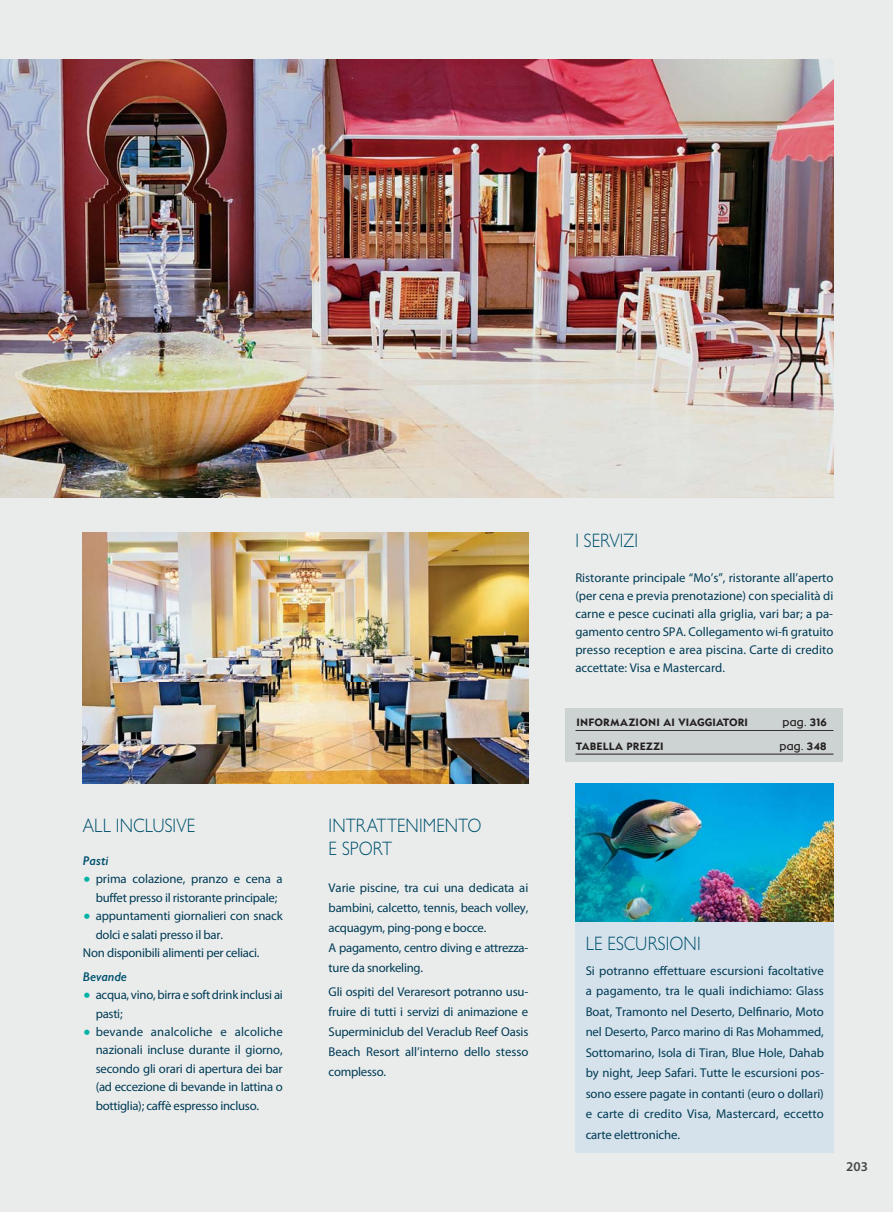
<style>
.page{position:relative;width:893px;height:1212px;background:#eaeceb}
.page>*{position:absolute;margin:0;border:0;box-sizing:border-box;transform-origin:0 0}
.t1{font:300 19.5px/23px "Gill Sans Nova";letter-spacing:.005em;color:#00526f;scale:.9 1}
.t2{font:600 13.5px "Myriad Pro";color:#4c4c4e}
.t3{font:12.75px/20.5px "Myriad Pro";letter-spacing:-.015em;color:#003b56;text-align:justify}
.t4{font:italic 600 12.75px "Gill Sans Nova";color:#00526f}
.t5{font:500 10.5px "Nivea";letter-spacing:.025em;color:#231f20}
.t6{font:10.5px "Nivea";letter-spacing:.015em;color:#231f20}
.s1{font-family:"Legacy Sans Std";font-weight:700;font-size:30px;color:#00b2a5}
.s2{font-weight:500}
</style>
<div class="page">
<div style="left:847px;top:1162px;width:20px;height:9px;background:#eaeceb"></div>
<img style="left:0;top:60px;width:833px;height:437px">
<div style="left:566px;top:708px;width:277px;height:30px;background:#cdd3d3"></div>
<hr style="left:575px;top:730px;width:258px;height:1px;background:#231f20">
<div style="left:566px;top:732px;width:277px;height:30px;background:#cdd3d3"></div>
<hr style="left:575px;top:754px;width:258px;height:1px;background:#231f20">
<div style="left:575px;top:872px;width:258px;height:280px;background:#d6e2eb"></div>
<img style="left:575px;top:783px;width:258px;height:138px">
<img style="left:83px;top:532px;width:445px;height:251px">
<h1 class="t1" style="left:83px;top:816px;width:126px">ALL INCLUSIVE</h1>
<p class="t4" style="left:83px;top:853px;width:27px">Pasti</p>
<p class="t3" style="left:83px;top:871px;width:201px;line-height:18.5px;text-align:center"><span class="s1">•</span> prima colazione, pranzo e cena a buffet presso il ristorante principale;</p>
<p class="t3" style="left:83px;top:907px;width:201px"><span class="s1">•</span> appuntamenti giornalieri con snack</p>
<p class="t3" style="left:96px;top:925px;width:129px">dolci e salati presso il bar.</p>
<p class="t3" style="left:83px;top:944px;width:178px">Non disponibili alimenti per celiaci.</p>
<p class="t4" style="left:83px;top:969px;width:45px">Bevande</p>
<p class="t3" style="left:96px;top:987px;width:189px;line-height:18.5px;text-indent:-13px"><span class="s1">•</span> acqua, vino, birra e soft drink inclusi ai pasti;</p>
<p class="t3" style="left:96px;top:1024px;width:189px;line-height:18.5px;text-indent:-13px"><span class="s1">•</span> bevande analcoliche e alcoliche nazionali incluse durante il giorno, secondo gli orari di apertura dei bar (ad eccezione di bevande in lattina o bottiglia); caffè espresso incluso.</p>
<h1 class="t1" style="left:329px;top:816px;width:171px">INTRATTENIMENTO<br>E SPORT</h1>
<p class="t3" style="left:329px;top:879px;width:201px;line-height:20px;text-align:left">Varie piscine, tra cui una dedicata ai bambini, calcetto, tennis, beach volley, acquagym, ping-pong e bocce.<br>A pagamento, centro diving e attrezza&shy;ture da snorkeling.</p>
<p class="t3" style="left:329px;top:983px;width:201px;line-height:20px">Gli ospiti del Veraresort potranno usu&shy;fruire di tutti i servizi di animazione e Superminiclub del Veraclub Reef Oasis Beach Resort all’interno dello stesso complesso.</p>
<h1 class="t1" style="left:575px;top:531px;width:71px">I SERVIZI</h1>
<p class="t3" style="left:575px;top:569px;width:260px;line-height:18px">Ristorante principale “Mo’s”, ristorante all’aperto (per cena e previa prenotazione) con specialità di carne e pesce cucinati alla griglia, vari bar; a pa&shy;gamento centro SPA. Collegamento wi-fi gratuito presso reception e area piscina. Carte di credito accettate: Visa e Mastercard.</p>
<p class="t5" style="left:576px;top:718px;width:173px">INFORMAZIONI AI VIAGGIATORI</p>
<p class="t6" style="left:783px;top:718px;width:46px">pag. <span class="s2">316</span></p>
<p class="t5" style="left:576px;top:742px;width:89px">TABELLA PREZZI</p>
<p class="t6" style="left:779px;top:742px;width:49px">pag. <span class="s2">348</span></p>
<h1 class="t1" style="left:586px;top:934px;width:129px">LE ESCURSIONI</h1>
<p class="t3" style="left:586px;top:962px;width:240px">Si potranno effettuare escursioni facoltative a pagamento, tra le quali indichiamo: Glass Boat, Tramonto nel Deserto, Delfinario, Moto nel Deserto, Parco marino di Ras Mohammed, Sottomarino, Isola di Tiran, Blue Hole, Dahab by night, Jeep Safari. Tutte le escursioni pos&shy;sono essere pagate in contanti (euro o dollari) e carte di credito Visa, Mastercard, eccetto carte elettroniche.</p>
<p class="t2" style="left:846px;top:1158px;width:23px">203</p>
</div>
